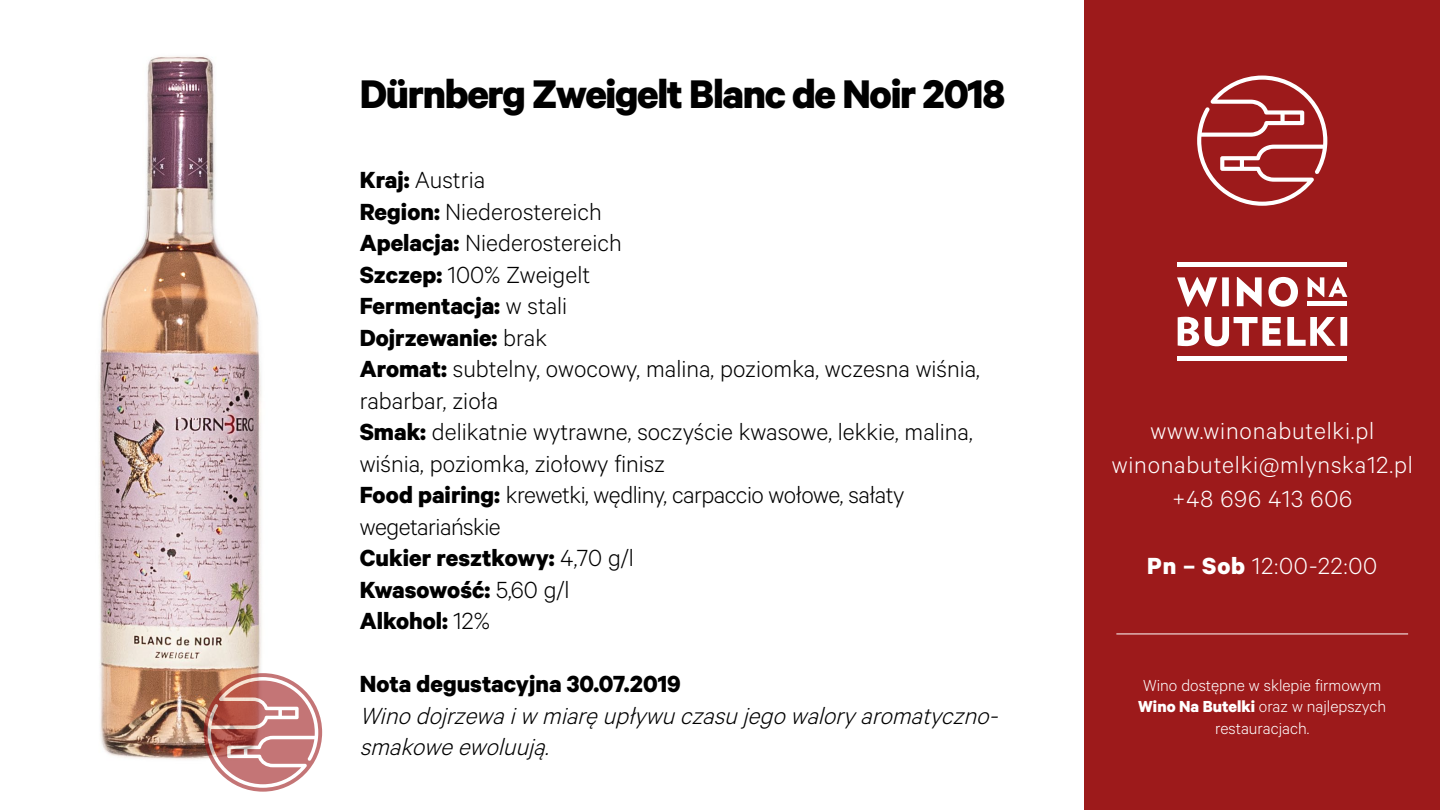
<style>
.page{position:relative;width:1440px;height:810px;background:#fff}
.page>*{position:absolute;margin:0;border:0;box-sizing:border-box;transform-origin:0 0}
.t1{font:700 45px "Calibre";letter-spacing:-.03em;color:#000}
.t2{font:300 26.25px/31.5px "Calibre";color:#000}
.t3{font:300 26.25px/33.8px "Calibre";letter-spacing:.03em;color:#fff;text-align:center}
.t4{font:italic 300 26.25px/31.5px "Calibre";color:#000}
.t5{font:700 26.25px "Calibre";color:#000}
.t6{font:300 18px/21.6px "Calibre";color:#fff;text-align:center}
.s1{font-weight:700}
</style>
<div class="page">
<img style="left:99px;top:56px;width:224px;height:735px">
<svg style="left:204px;top:673px;width:118px;height:119px"></svg>
<svg style="left:208px;top:677px;width:110px;height:111px"></svg>
<div style="left:1084px;top:0;width:356px;height:810px;background:#9d1a1b"></div>
<hr style="left:1116px;top:634px;width:292px;height:1px;background:#fff">
<svg style="left:1197px;top:76px;width:130px;height:130px"></svg>
<svg style="left:1178px;top:317px;width:169px;height:29px"></svg>
<svg style="left:1177px;top:277px;width:85px;height:30px"></svg>
<svg style="left:1308px;top:277px;width:39px;height:20px"></svg>
<svg style="left:1268px;top:277px;width:30px;height:30px"></svg>
<hr style="left:1308px;top:302px;width:39px;height:4px;background:#fff">
<div style="left:1178px;top:356px;width:169px;height:5px;background:#fff"></div>
<div style="left:1178px;top:262px;width:169px;height:5px;background:#fff"></div>
<h1 class="t1" style="left:360px;top:66px;width:647px">Dürnberg Zweigelt Blanc de Noir 2018</h1>
<p class="t2" style="left:360px;top:163px;width:622px"><span class="s1">Kraj:</span> Austria<br><span class="s1">Region:</span> Niederostereich<br><span class="s1">Apelacja:</span> Niederostereich<br><span class="s1">Szczep:</span> 100% Zweigelt<br><span class="s1">Fermentacja:</span> w stali<br><span class="s1">Dojrzewanie:</span> brak<br><span class="s1">Aromat:</span> subtelny, owocowy, malina, poziomka, wczesna wiśnia, rabarbar, zioła<br><span class="s1">Smak:</span> delikatnie wytrawne, soczyście kwasowe, lekkie, malina, wiśnia, poziomka, ziołowy finisz<br><span class="s1">Food pairing:</span> krewetki, wędliny, carpaccio wołowe, sałaty wegetariańskie<br><span class="s1">Cukier resztkowy:</span> 4,70 g/l<br><span class="s1">Kwasowość:</span> 5,60 g/l<br><span class="s1">Alkohol:</span> 12%</p>
<p class="t5" style="left:360px;top:668px;width:323px">Nota degustacyjna 30.07.2019</p>
<p class="t4" style="left:360px;top:698px;width:646px">Winodojrzewaiw miaręupływuczasujegowaloryaromatyczno&shy;smakoweewoluują.</p>
<p class="t3" style="left:1112px;top:413px;width:303px">www.winonabutelki.pl winonabutelki@mlynska12.pl +48 696 413 606</p>
<p class="t3" style="left:1147px;top:548px;width:232px"><span class="s1">Pn – Sob</span> 12:00-22:00</p>
<p class="t6" style="left:1138px;top:674px;width:250px">Wino dostępne w sklepie firmowym<br><span class="s1">Wino Na Butelki</span> oraz w najlepszych restauracjach.</p>
</div>
